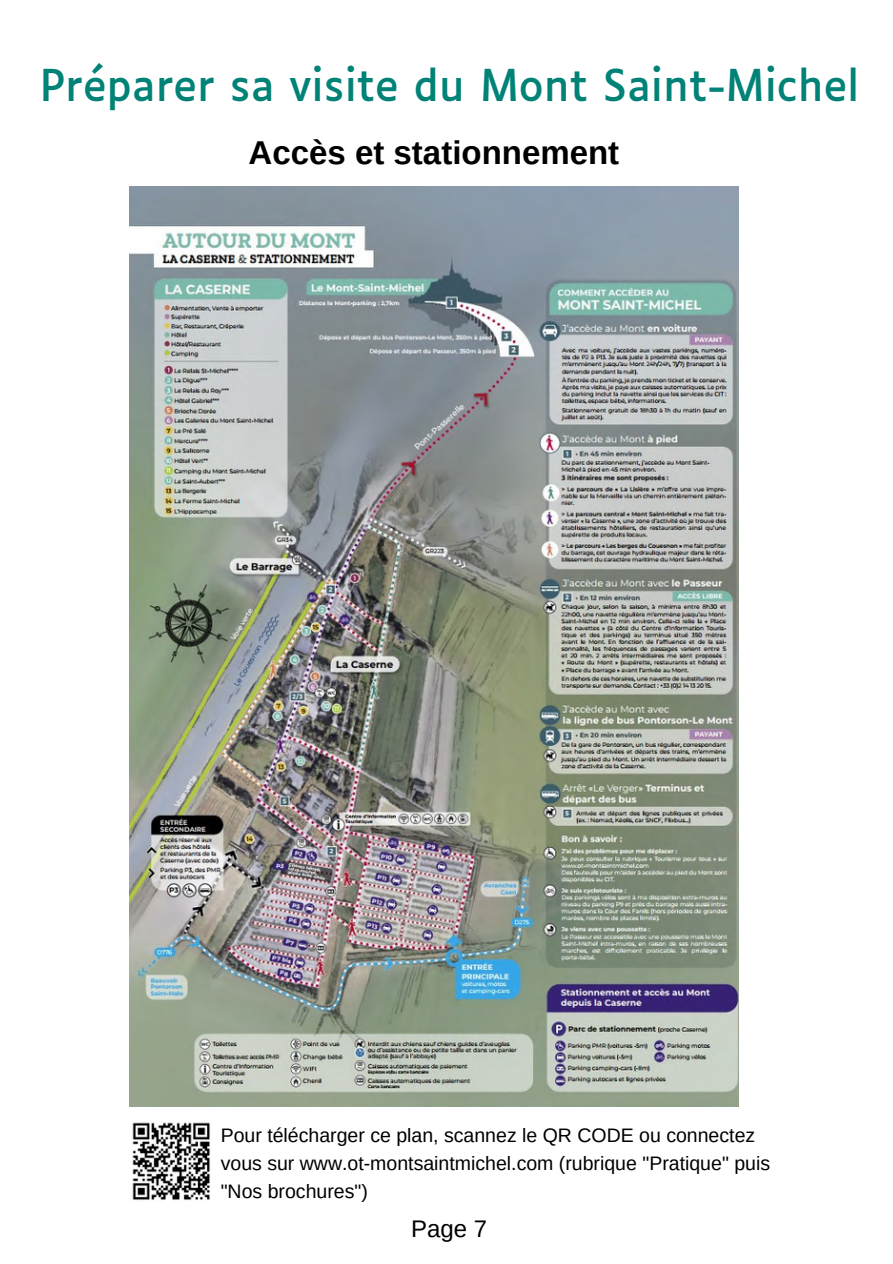
<style>
.page{position:relative;width:893px;height:1264px;background:#fff}
.page>*{position:absolute;margin:0;border:0;box-sizing:border-box;transform-origin:0 0}
.t1{font:42px "Luciole";color:#008277}
.t2{font:700 33px "Arimo";color:#000}
.t3{font:24px "Arimo";color:#000}
.t4{font:19.5px/28.2px "Arimo";color:#000}
</style>
<div class="page">
<img style="left:132px;top:1122px;width:78px;height:78px">
<img style="left:129px;top:186px;width:609px;height:919px">
<p class="t1" style="left:40px;top:67px;width:821px">Préparer sa visite du Mont Saint-Michel</p>
<p class="t2" style="left:248px;top:134px;width:372px">Accès et stationnement</p>
<p class="t4" style="left:221px;top:1120px;width:551px">Pour télécharger ce plan, scannez le QR CODE ou connectez vous sur www.ot-montsaintmichel.com (rubrique "Pratique" puis "Nos brochures")</p>
<h3 class="t3" style="left:411px;top:1215px;width:78px">Page 7</h3>
</div>
